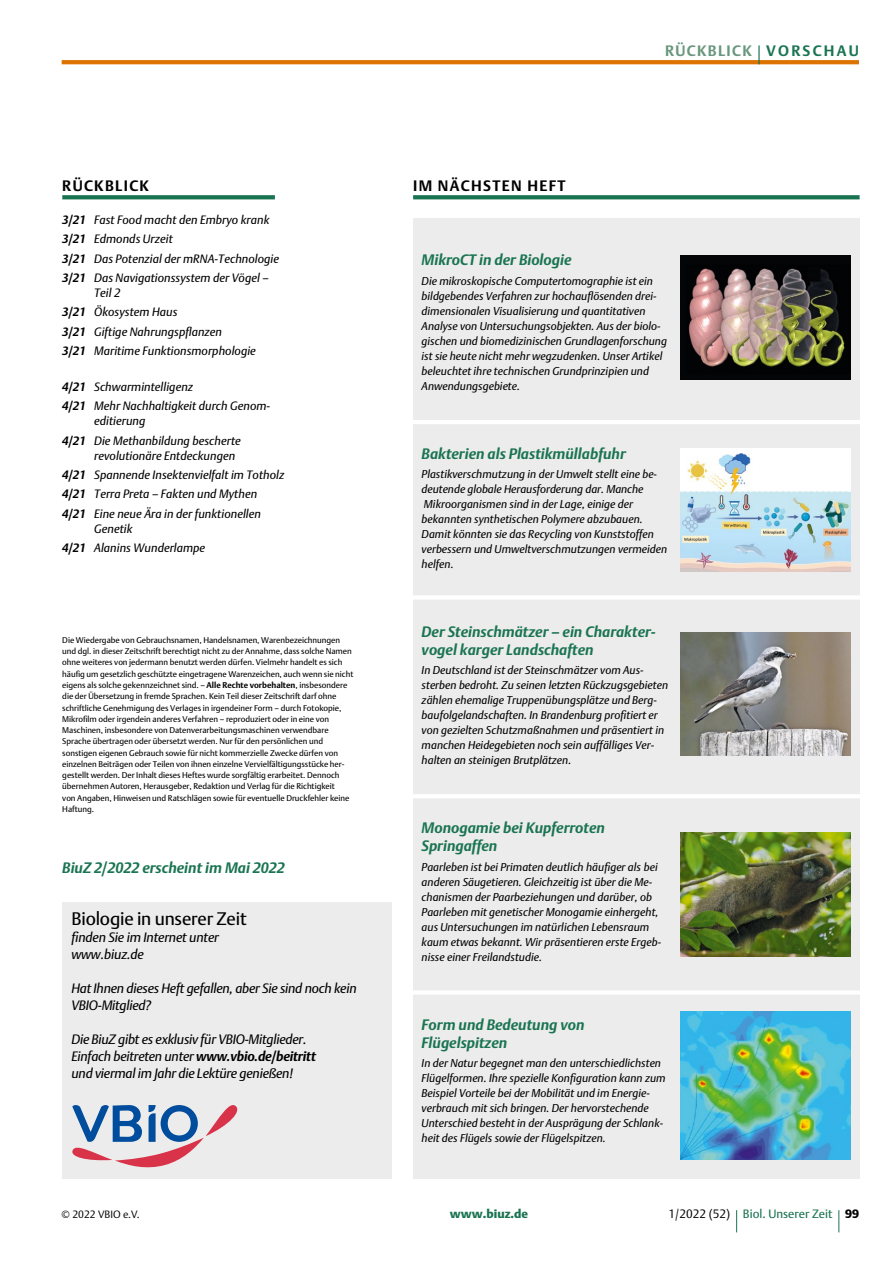
<style>
.page{position:relative;width:893px;height:1263px;background:#fff}
.page>*{position:absolute;margin:0;border:0;box-sizing:border-box;transform-origin:0 0}
.t1{font:18px "DTL Argo T";letter-spacing:-.01em;color:#000}
.t2{font:italic 700 15px/18px "DTL Argo T";color:#1a7452}
.t3{font:700 15px "DTL Argo T";letter-spacing:.09em;color:#000}
.t4{font:700 15px "DTL Argo T";letter-spacing:.09em;color:#69967d}
.t5{font:italic 13.5px/17px "DTL Argo T";letter-spacing:-.015em;color:#000}
.t6{font:italic 12px/19.4px "DTL Argo T";letter-spacing:.005em;color:#000}
.t7{font:12px "DTL Argo T";color:#1a7452}
.t8{font:12px "DTL Argo T Black";color:#1a7452}
.t9{font:italic 11.25px/15px "DTL Argo T";letter-spacing:.005em;color:#000}
.t10{font:10.5px "DTL Argo T Light";color:#000}
.t11{font:8.25px/11.2px "DTL Argo T";letter-spacing:-.005em;color:#000}
.s1{color:#1a7452}
.s2{font-weight:700}
.s3{font-family:"DTL Argo T Light";color:#000}
.s4{font-family:"DTL Argo T Black";color:#000}
</style>
<div class="page">
<svg style="left:736px;top:1210px;width:1px;height:22px"></svg>
<svg style="left:838px;top:1210px;width:1px;height:22px"></svg>
<svg style="left:62px;top:60px;width:797px;height:4px;background:#dd7605"></svg>
<svg style="left:758px;top:45px;width:2px;height:19px"></svg>
<svg style="left:62px;top:195px;width:213px;height:4px"></svg>
<svg style="left:413px;top:195px;width:447px;height:4px;background:#237959"></svg>
<div style="left:413px;top:218px;width:447px;height:961px;background:#ececec"></div>
<div style="left:62px;top:902px;width:330px;height:276px;background:#ececec"></div>
<hr style="left:412px;top:420px;width:458px;height:4px;background:#fff">
<div style="left:412px;top:595px;width:458px;height:5px;background:#fff"></div>
<hr style="left:409px;top:794px;width:457px;height:4px;background:#fff">
<hr style="left:412px;top:990px;width:454px;height:4px;background:#fff">
<img style="left:680px;top:450px;width:170px;height:121px">
<img style="left:680px;top:256px;width:170px;height:123px">
<img style="left:680px;top:633px;width:170px;height:123px">
<img style="left:680px;top:833px;width:170px;height:123px">
<img style="left:680px;top:1011px;width:170px;height:149px">
<svg style="left:72px;top:1105px;width:166px;height:63px"></svg>
<h2 class="t3" style="left:62px;top:177px;width:88px">RÜCKBLICK</h2>
<h2 class="t3" style="left:413px;top:177px;width:154px">IM NÄCHSTEN HEFT</h2>
<h2 class="t4" style="left:665px;top:42px;width:195px">RÜCKBLICK <span class="s1">VORSCHAU</span></h2>
<p class="t6" style="left:62px;top:210px;width:218px"><span class="s2">3/21</span> Fast Food macht den Embryo krank <span class="s2">3/21</span> Edmonds Urzeit<br><span class="s2">3/21</span> Das Potenzial der mRNA-Technologie <span class="s2">3/21</span> Das Navigationssystem der Vögel –</p>
<p class="t6" style="left:62px;top:283px;width:195px;text-indent:32px">Teil 2<br><span class="s2">3/21</span> Ökosystem Haus<br><span class="s2">3/21</span> Giftige Nahrungspflanzen<br><span class="s2">3/21</span> Maritime Funktionsmorphologie</p>
<p class="t6" style="left:62px;top:377px;width:209px"><span class="s2">4/21</span> Schwarmintelligenz<br><span class="s2">4/21</span> Mehr Nachhaltigkeit durch Genom-</p>
<p class="t6" style="left:62px;top:411px;width:180px;text-indent:32px">editierung<br><span class="s2">4/21</span> Die Methanbildung bescherte</p>
<p class="t6" style="left:62px;top:446px;width:224px;text-indent:32px">revolutionäre Entdeckungen<br><span class="s2">4/21</span> Spannende Insektenvielfalt im Totholz <span class="s2">4/21</span> Terra Preta – Fakten und Mythen<br><span class="s2">4/21</span> Eine neue Ära in der funktionellen</p>
<p class="t6" style="left:62px;top:518px;width:144px;text-indent:32px">Genetik<br><span class="s2">4/21</span> Alanins Wunderlampe</p>
<p class="t11" style="left:62px;top:634px;width:293px">Die Wiedergabe von Gebrauchsnamen, Handelsnamen, Warenbezeichnungen und dgl. in dieser Zeitschrift berechtigt nicht zu der Annahme, dass solche Namen ohne weiteres von jedermann benutzt werden dürfen. Vielmehr handelt es sich häufig um gesetzlich geschützte eingetragene Warenzeichen, auch wenn sie nicht eigens als solche gekennzeichnet sind. – <span class="s2">Alle Rechte vorbehalten</span>, insbesondere die der Übersetzung in fremde Sprachen. Kein Teil dieser Zeitschrift darf ohne schriftliche Genehmigung des Verlages in irgendeiner Form – durch Fotokopie, Mikrofilm oder irgendein anderes Verfahren – reproduziert oder in eine von Maschinen, insbesondere von Datenverarbeitungsmaschinen verwendbare Sprache übertragen oder übersetzt werden. Nur für den persönlichen und sonstigen eigenen Gebrauch sowie für nicht kommerzielle Zwecke dürfen von einzelnen Beiträgen oder Teilen von ihnen einzelne Vervielfältigungsstücke her&shy;gestellt werden. Der Inhalt dieses Heftes wurde sorgfältig erarbeitet. Dennoch übernehmen Autoren, Herausgeber, Redaktion und Verlag für die Richtigkeit<br>von Angaben, Hinweisen und Ratschlägen sowie für eventuelle Druckfehler keine Haftung.</p>
<h2 class="t2" style="left:62px;top:858px;width:224px">BiuZ 2/2022 erscheint im Mai 2022</h2>
<h1 class="t1" style="left:71px;top:908px;width:177px">Biologie in unserer Zeit</h1>
<p class="t5" style="left:71px;top:929px;width:149px">finden Sie im Internet unter www.biuz.de</p>
<p class="t5" style="left:71px;top:980px;width:287px">Hat Ihnen dieses Heft gefallen, aber Sie sind noch kein<br>VBIO-Mitglied?</p>
<p class="t5" style="left:71px;top:1031px;width:246px">Die BiuZ gibt es exklusiv für VBIO-Mitglieder.<br>Einfach beitreten unter <span class="s2">www.vbio.de/beitritt </span>und viermal im Jahr die Lektüre genießen!</p>
<h2 class="t2" style="left:422px;top:251px;width:151px">MikroCT in der Biologie</h2>
<p class="t9" style="left:422px;top:273px;width:247px">Die mikroskopische Computertomographie ist ein bildgebendes Verfahren zur hochauflösenden drei&shy;dimensionalen Visualisierung und quantitativen Analyse von Untersuchungsobjekten. Aus der biolo&shy;gischen und biomedizinischen Grundlagenforschung ist sie heute nicht mehr wegzudenken. Unser Artikel beleuchtet ihre technischen Grundprinzipien und Anwendungsgebiete.</p>
<h2 class="t2" style="left:422px;top:444px;width:206px">Bakterien als Plastikmüllabfuhr</h2>
<p class="t9" style="left:422px;top:466px;width:247px">Plastikverschmutzung in der Umwelt stellt eine be&shy;deutende globale Herausforderung dar. Manche Mikroorganismen sind in der Lage, einige der bekannten synthetischen Polymere abzubauen.<br>Damit könnten sie das Recycling von Kunststoffen verbessern und Umweltverschmutzungen vermeiden helfen.</p>
<h2 class="t2" style="left:422px;top:623px;width:236px">Der Steinschmätzer – ein Charakter&shy;vogel karger Landschaften</h2>
<p class="t9" style="left:422px;top:663px;width:248px">In Deutschland ist der Steinschmätzer vom Aus&shy;sterben bedroht. Zu seinen letzten Rückzugsgebieten zählen ehemalige Truppenübungsplätze und Berg&shy;baufolgelandschaften. In Brandenburg profitiert er von gezielten Schutzmaßnahmen und präsentiert in manchen Heidegebieten noch sein auffälliges Ver&shy;halten an steinigen Brutplätzen.</p>
<h2 class="t2" style="left:422px;top:819px;width:185px">Monogamie bei Kupferroten<br>Springaffen</h2>
<p class="t9" style="left:422px;top:859px;width:241px">Paarleben ist bei Primaten deutlich häufiger als bei anderen Säugetieren. Gleichzeitig ist über die Me&shy;chanismen der Paarbeziehungen und darüber, ob Paarleben mit genetischer Monogamie einhergeht, aus Untersuchungen im natürlichen Lebensraum kaum etwas bekannt. Wir präsentieren erste Ergeb&shy;nisse einer Freilandstudie.</p>
<h2 class="t2" style="left:422px;top:1015px;width:164px">Form und Bedeutung von<br>Flügelspitzen</h2>
<p class="t9" style="left:422px;top:1055px;width:246px">In der Natur begegnet man den unterschiedlichsten Flügelformen. Ihre spezielle Konfiguration kann zum Beispiel Vorteile bei der Mobilität und im Energie&shy;verbrauch mit sich bringen. Der hervorstechende Unterschied besteht in der Ausprägung der Schlank&shy;heit des Flügels sowie der Flügelspitzen.</p>
<p class="t10" style="left:62px;top:1208px;width:80px">© 2022 VBIO e.V.</p>
<p class="t8" style="left:450px;top:1207px;width:80px">www.biuz.de</p>
<p class="t7" style="left:669px;top:1207px;width:192px"><span class="s3">1/2022 (52)</span> Biol. Unserer Zeit <span class="s4">99</span></p>
</div>
